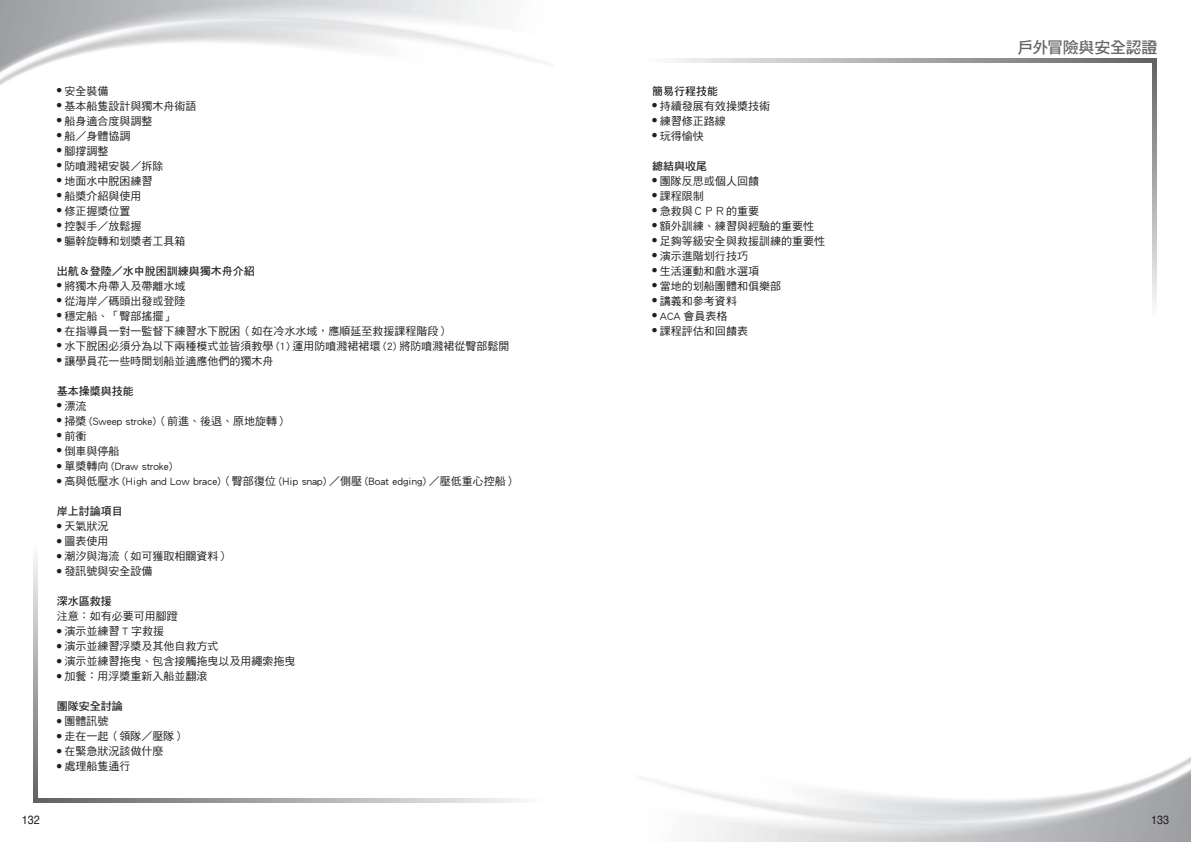
<style>
.page{position:relative;width:1191px;height:842px;background:#fff}
.page>*{position:absolute;margin:0;border:0;box-sizing:border-box;transform-origin:0 0}
.t1{font:16px "DF Hei Std W7";letter-spacing:-.025em;color:#656568}
.t2{font:12px "Helvetica";color:#231f20;scale:.9 1}
.t3{font:11px "DF Hei Std W5";color:#231f20}
.t4{font:11px "DF Hei Std W7";color:#231f20}
</style>
<div class="page">
<svg style="left:38px;top:798px;width:482px;height:4px;background:#a8a9ac"></svg>
<svg style="left:34px;top:556px;width:4px;height:246px"></svg>
<svg style="left:671px;top:59px;width:481px;height:3px"></svg>
<svg style="left:1152px;top:59px;width:4px;height:247px"></svg>
<p class="t3" style="left:57px;top:85px;width:53px"><sup>●</sup> 安全裝備</p>
<p class="t3" style="left:57px;top:100px;width:141px"><sup>●</sup> 基本船隻設計與獨木舟術語</p>
<p class="t3" style="left:57px;top:115px;width:97px"><sup>●</sup> 船身適合度與調整</p>
<p class="t3" style="left:57px;top:130px;width:75px"><sup>●</sup> 船／身體協調</p>
<p class="t3" style="left:57px;top:145px;width:53px"><sup>●</sup> 腳撐調整</p>
<p class="t3" style="left:57px;top:160px;width:108px"><sup>●</sup> 防噴濺裙安裝／拆除</p>
<p class="t3" style="left:57px;top:175px;width:97px"><sup>●</sup> 地面水中脫困練習</p>
<p class="t3" style="left:57px;top:190px;width:86px"><sup>●</sup> 船槳介紹與使用</p>
<p class="t3" style="left:57px;top:205px;width:75px"><sup>●</sup> 修正握槳位置</p>
<p class="t3" style="left:57px;top:220px;width:86px"><sup>●</sup> 控製手／放鬆握</p>
<p class="t3" style="left:57px;top:235px;width:130px"><sup>●</sup> 軀幹旋轉和划槳者工具箱</p>
<p class="t4" style="left:57px;top:265px;width:199px">出航＆登陸／水中脫困訓練與獨木舟介紹</p>
<p class="t3" style="left:57px;top:280px;width:130px"><sup>●</sup> 將獨木舟帶入及帶離水域</p>
<p class="t3" style="left:57px;top:295px;width:130px"><sup>●</sup> 從海岸／碼頭出發或登陸</p>
<p class="t3" style="left:57px;top:310px;width:119px"><sup>●</sup> 穩定船、「臀部搖擺」</p>
<p class="t3" style="left:57px;top:325px;width:394px"><sup>●</sup> 在指導員一對一監督下練習水下脫困（如在冷水水域，應順延至救援課程階段）</p>
<p class="t3" style="left:57px;top:340px;width:454px"><sup>●</sup> 水下脫困必須分為以下兩種模式並皆須教學 (1) 運用防噴濺裙裙環 (2) 將防噴濺裙從臀部鬆開</p>
<p class="t3" style="left:57px;top:355px;width:218px"><sup>●</sup> 讓學員花一些時間划船並適應他們的獨木舟</p>
<p class="t4" style="left:57px;top:385px;width:78px">基本操槳與技能</p>
<p class="t3" style="left:57px;top:400px;width:31px"><sup>●</sup> 漂流</p>
<p class="t3" style="left:57px;top:415px;width:233px"><sup>●</sup> 掃槳 (Sweep stroke)（前進、後退、原地旋轉）</p>
<p class="t3" style="left:57px;top:430px;width:31px"><sup>●</sup> 前衝</p>
<p class="t3" style="left:57px;top:445px;width:64px"><sup>●</sup> 倒車與停船</p>
<p class="t3" style="left:57px;top:460px;width:117px"><sup>●</sup> 單槳轉向 (Draw stroke)</p>
<p class="t3" style="left:57px;top:475px;width:462px"><sup>●</sup> 高與低壓水 (High and Low brace)（臀部復位 (Hip snap) ／側壓 (Boat edging) ／壓低重心控船）</p>
<p class="t4" style="left:57px;top:505px;width:67px">岸上討論項目</p>
<p class="t3" style="left:57px;top:520px;width:53px"><sup>●</sup> 天氣狀況</p>
<p class="t3" style="left:57px;top:535px;width:53px"><sup>●</sup> 圖表使用</p>
<p class="t3" style="left:57px;top:550px;width:174px"><sup>●</sup> 潮汐與海流（如可獲取相關資料）</p>
<p class="t3" style="left:57px;top:565px;width:97px"><sup>●</sup> 發訊號與安全設備</p>
<p class="t4" style="left:57px;top:595px;width:56px">深水區救援</p>
<p class="t3" style="left:57px;top:610px;width:122px">注意：如有必要可用腳蹬</p>
<p class="t3" style="left:57px;top:625px;width:109px"><sup>●</sup> 演示並練習 T 字救援</p>
<p class="t3" style="left:57px;top:640px;width:163px"><sup>●</sup> 演示並練習浮槳及其他自救方式</p>
<p class="t3" style="left:57px;top:655px;width:240px"><sup>●</sup> 演示並練習拖曳、包含接觸拖曳以及用繩索拖曳</p>
<p class="t3" style="left:57px;top:670px;width:152px"><sup>●</sup> 加餐：用浮槳重新入船並翻滾</p>
<p class="t4" style="left:57px;top:700px;width:67px">團隊安全討論</p>
<p class="t3" style="left:57px;top:715px;width:53px"><sup>●</sup> 團體訊號</p>
<p class="t3" style="left:57px;top:730px;width:130px"><sup>●</sup> 走在一起（領隊／壓隊）</p>
<p class="t3" style="left:57px;top:745px;width:108px"><sup>●</sup> 在緊急狀況該做什麼</p>
<p class="t3" style="left:57px;top:760px;width:75px"><sup>●</sup> 處理船隻通行</p>
<p class="t4" style="left:652px;top:85px;width:67px">簡易行程技能</p>
<p class="t3" style="left:652px;top:100px;width:119px"><sup>●</sup> 持續發展有效操槳技術</p>
<p class="t3" style="left:652px;top:115px;width:75px"><sup>●</sup> 練習修正路線</p>
<p class="t3" style="left:652px;top:130px;width:53px"><sup>●</sup> 玩得愉快</p>
<p class="t4" style="left:652px;top:160px;width:56px">總結與收尾</p>
<p class="t3" style="left:652px;top:175px;width:108px"><sup>●</sup> 團隊反思或個人回饋</p>
<p class="t3" style="left:652px;top:190px;width:53px"><sup>●</sup> 課程限制</p>
<p class="t3" style="left:652px;top:205px;width:108px"><sup>●</sup> 急救與ＣＰＲ的重要</p>
<p class="t3" style="left:652px;top:220px;width:163px"><sup>●</sup> 額外訓練、練習與經驗的重要性</p>
<p class="t3" style="left:652px;top:235px;width:174px"><sup>●</sup> 足夠等級安全與救援訓練的重要性</p>
<p class="t3" style="left:652px;top:250px;width:97px"><sup>●</sup> 演示進階划行技巧</p>
<p class="t3" style="left:652px;top:265px;width:108px"><sup>●</sup> 生活運動和戲水選項</p>
<p class="t3" style="left:652px;top:280px;width:130px"><sup>●</sup> 當地的划船團體和俱樂部</p>
<p class="t3" style="left:652px;top:295px;width:86px"><sup>●</sup> 講義和參考資料</p>
<p class="t3" style="left:652px;top:310px;width:77px"><sup>●</sup> ACA 會員表格</p>
<p class="t3" style="left:652px;top:325px;width:97px"><sup>●</sup> 課程評估和回饋表</p>
<h1 class="t1" style="left:1017px;top:39px;width:142px">戶外冒險與安全認證</h1>
<p class="t2" style="left:22px;top:815px;width:22px">132</p>
<p class="t2" style="left:1151px;top:815px;width:22px">133</p>
</div>
